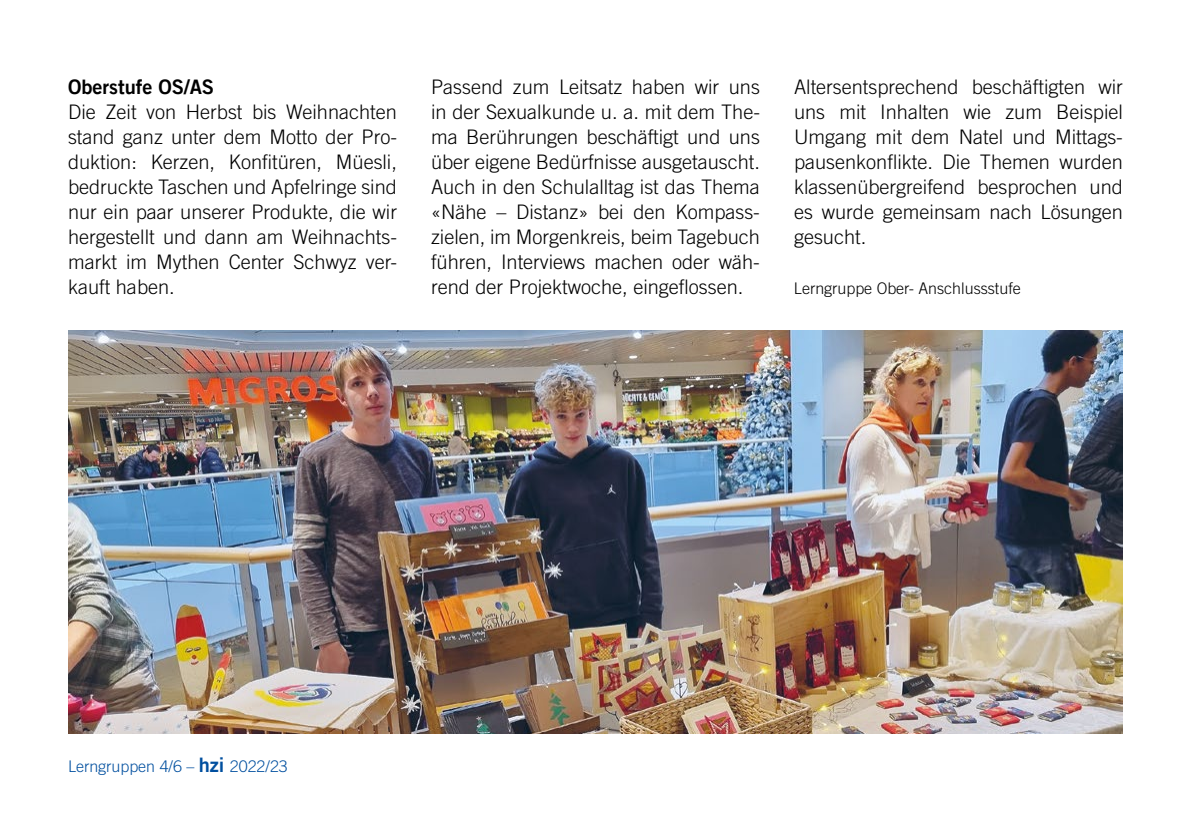
<style>
.page{position:relative;width:1191px;height:840px;background:#fff}
.page>*{position:absolute;margin:0;border:0;box-sizing:border-box;transform-origin:0 0}
.t1{font:300 20px/25px "Trade Gothic";color:#000;text-align:justify}
.t2{font:20px "Trade Gothic Bold Two";color:#000}
.t3{font:300 16px "Trade Gothic";color:#000}
.t4{font:300 16px "Trade Gothic";color:#004f9f}
.s1{font-family:"Trade Gothic Bold Two";font-weight:400;font-size:20px}
</style>
<div class="page">
<img style="left:68px;top:330px;width:1055px;height:403px">
<p class="t2" style="left:68px;top:74px;width:148px">Oberstufe OS/AS</p>
<p class="t1" style="left:68px;top:99px;width:330px">Die Zeit von Herbst bis Weihnachten stand ganz unter dem Motto der Pro&shy;duktion: Kerzen, Konfitüren, Müesli, bedruckte Taschen und Apfelringe sind nur ein paar unserer Produkte, die wir hergestellt und dann am Weihnachts&shy;markt im Mythen Center Schwyz ver&shy;kauft haben.</p>
<p class="t1" style="left:431px;top:74px;width:330px">Passend zum Leitsatz haben wir uns in der Sexualkunde u. a. mit dem The&shy;ma Berührungen beschäftigt und uns über eigene Bedürfnisse ausgetauscht.<br>Auch in den Schulalltag ist das Thema «Nähe – Distanz» bei den Kompass&shy;zielen, im Morgenkreis, beim Tagebuch führen, Interviews machen oder wäh&shy;rend der Projektwoche, eingeflossen.</p>
<p class="t1" style="left:794px;top:74px;width:330px">Altersentsprechend beschäftigten wir uns mit Inhalten wie zum Beispiel Umgang mit dem Natel und Mittags&shy;pausenkonflikte. Die Themen wurden klassenübergreifend besprochen und es wurde gemeinsam nach Lösungen gesucht.</p>
<p class="t3" style="left:794px;top:279px;width:228px">Lerngruppe Ober- Anschlussstufe</p>
<p class="t4" style="left:68px;top:756px;width:221px">Lerngruppen 4/6 – <span class="s1">hzi</span> 2022/23</p>
</div>
